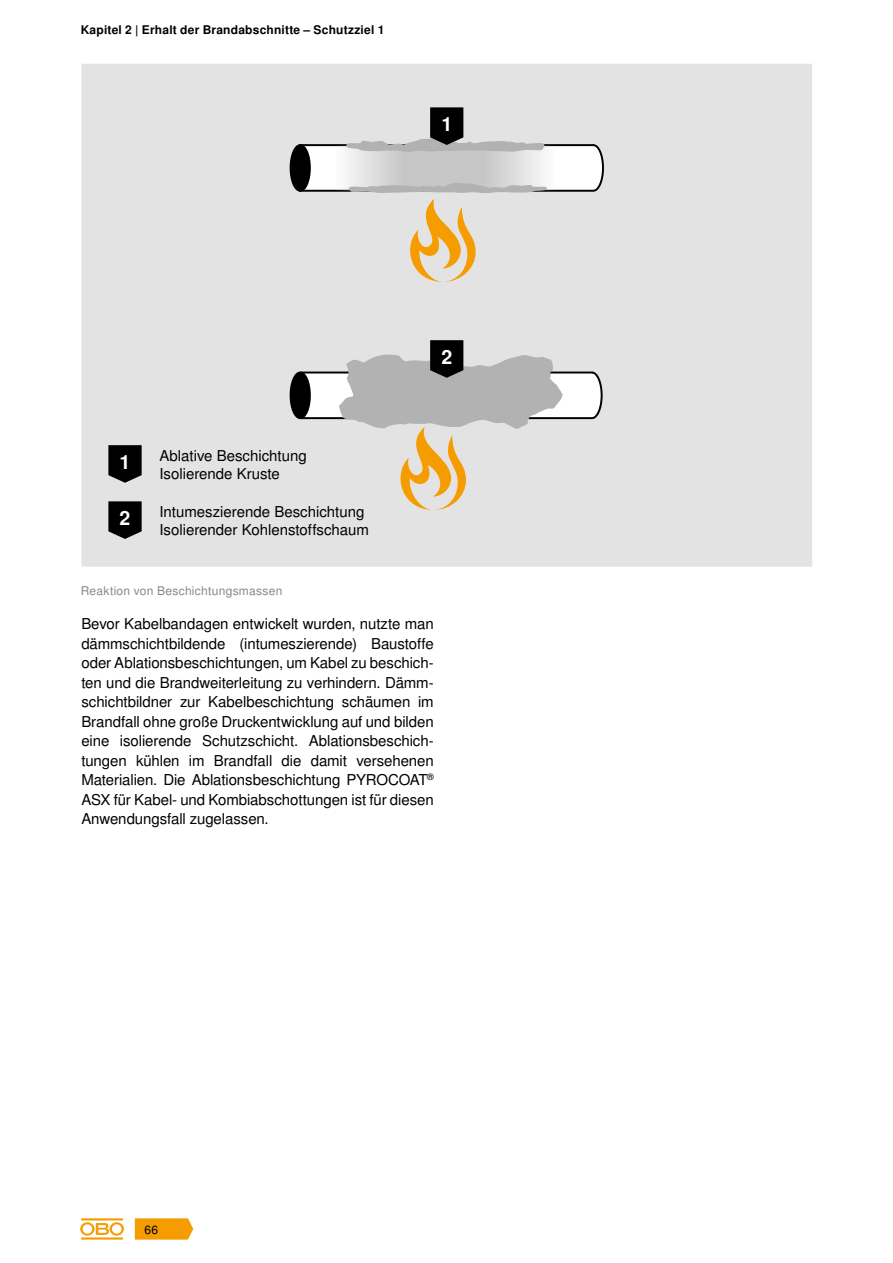
<style>
.page{position:relative;width:893px;height:1263px;background:#fff}
.page>*{position:absolute;margin:0;border:0;box-sizing:border-box;transform-origin:0 0}
.t1{font:700 19.5px "Nimbus San LOT";color:#fff}
.t2{font:15px/19.5px "Nimbus San LOT";color:#000}
.t3{font:700 12px "Nimbus San LOT";letter-spacing:.015em;color:#000}
.t4{font:12px "Nimbus San LOT";letter-spacing:.025em;color:#878787}
.t5{font:12px "Nimbus San LOT";color:#000}
</style>
<div class="page">
<svg style="left:135px;top:1218px;width:58px;height:21px"></svg>
<hr style="left:81px;top:1237px;width:42px;height:2px;background:#f59c00">
<svg style="left:80px;top:1222px;width:44px;height:13px"></svg>
<hr style="left:81px;top:1218px;width:42px;height:2px;background:#f59c00">
<div style="left:81px;top:64px;width:731px;height:503px;background:#e3e3e3"></div>
<svg style="left:410px;top:199px;width:66px;height:83px"></svg>
<div style="left:291px;top:145px;width:19px;height:46px;background:#000;border-radius:50%"></div>
<div style="left:290px;top:144px;width:21px;height:48px;border:2px solid #000;border-radius:50%"></div>
<svg style="left:297px;top:107px;width:307px;height:86px"></svg>
<svg style="left:108px;top:445px;width:34px;height:38px"></svg>
<svg style="left:108px;top:501px;width:34px;height:38px"></svg>
<svg style="left:298px;top:340px;width:305px;height:170px"></svg>
<div style="left:291px;top:372px;width:19px;height:46px;background:#000;border-radius:50%"></div>
<div style="left:290px;top:372px;width:21px;height:47px;border:2px solid #000;border-radius:50%"></div>
<p class="t3" style="left:81px;top:23px;width:305px">Kapitel 2 | Erhalt der Brandabschnitte – Schutzziel 1</p>
<h1 class="t1" style="left:441px;top:112px;width:12px">1</h1>
<h1 class="t1" style="left:441px;top:345px;width:12px">2</h1>
<h1 class="t1" style="left:120px;top:450px;width:12px">1</h1>
<p class="t2" style="left:159px;top:447px;width:149px;line-height:18px">Ablative Beschichtung<br>Isolierende Kruste</p>
<h1 class="t1" style="left:120px;top:506px;width:12px">2</h1>
<p class="t2" style="left:159px;top:503px;width:211px;line-height:18px">Intumeszierende Beschichtung<br>Isolierender Kohlenstoffschaum</p>
<p class="t4" style="left:81px;top:583px;width:203px">Reaktion von Beschichtungsmassen</p>
<p class="t2" style="left:81px;top:615px;width:354px;text-align:justify">Bevor Kabelbandagen entwickelt wurden, nutzte man dämmschichtbildende (intumeszierende) Baustoffe oder Ablationsbeschichtungen, um Kabel zu beschich&shy;ten und die Brandweiterleitung zu verhindern. Dämm&shy;schichtbildner zur Kabelbeschichtung schäumen im Brandfall ohne große Druckentwicklung auf und bilden eine isolierende Schutzschicht. Ablationsbeschich&shy;tungen kühlen im Brandfall die damit versehenen Materialien. Die Ablationsbeschichtung PYROCOAT<sup>® </sup>ASX für Kabel- und Kombiabschottungen ist für diesen Anwendungsfall zugelassen.</p>
<p class="t5" style="left:145px;top:1222px;width:15px">66</p>
</div>
